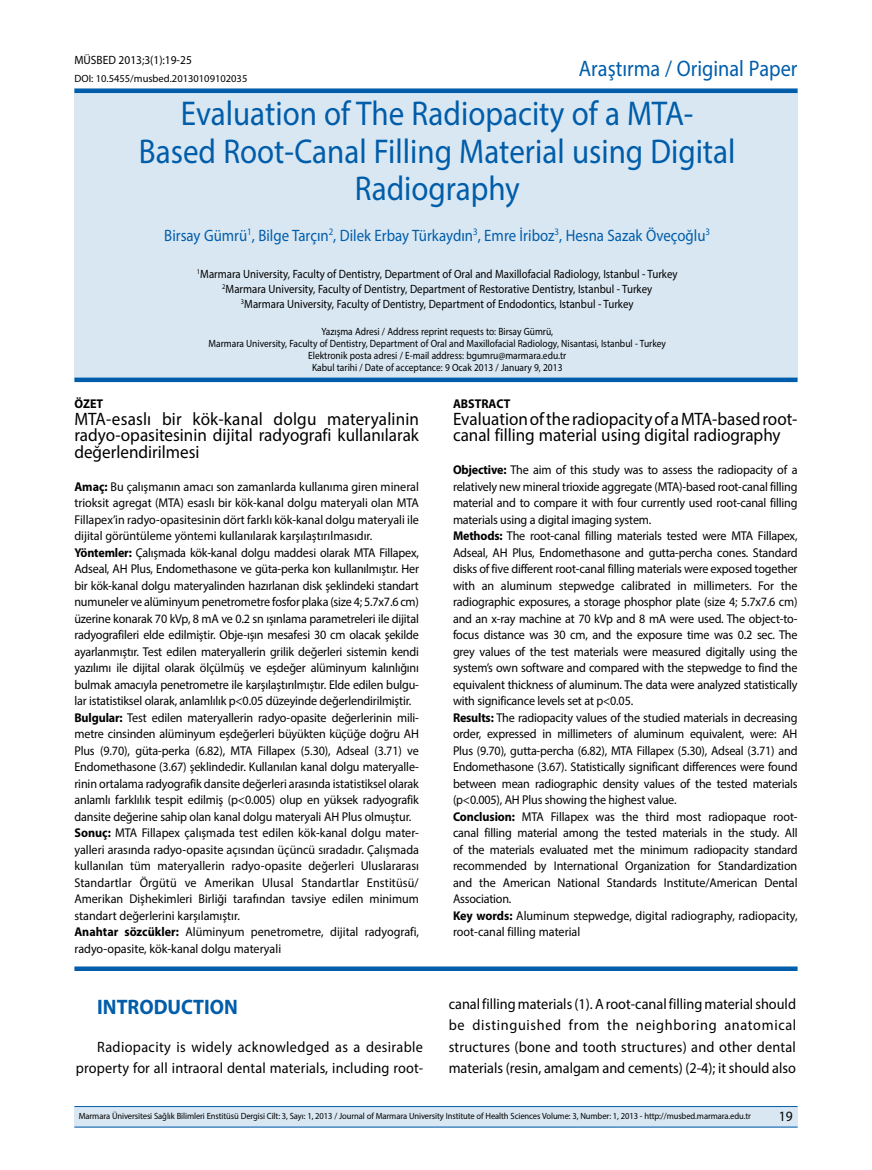
<style>
.page{position:relative;width:872px;height:1170px;background:#fff}
.page>*{position:absolute;margin:0;border:0;box-sizing:border-box;transform-origin:0 0}
.t1{font:34.5px/37.5px "Myriad Pro";color:#005daa;text-align:center;scale:.9 1}
.t2{font:22.5px "Myriad Pro";color:#005daa;scale:.9 1}
.t3{font:700 21px "Myriad Pro";color:#005daa;scale:.95 1}
.t4{font:18px/16.5px "Myriad Pro";color:#000;text-align:justify;scale:.95 1}
.t5{font:16.5px "Myriad Pro";color:#005daa;scale:.9 1}
.t6{font:15px/21.5px "Myriad Pro";letter-spacing:.01em;color:#000;text-align:right;scale:.95 1}
.t7{font:14.25px "Myriad Pro";color:#000;scale:.95 1}
.t8{font:12.75px/16.5px "Myriad Pro";letter-spacing:-.015em;color:#000;scale:.95 1}
.t9{font:700 12.75px "Myriad Pro";color:#000;scale:.95 1}
.t10{font:12px/15px "Myriad Pro";color:#000;text-align:center;scale:.9 1}
.t11{font:12px "Myriad Pro";color:#000;scale:.95 1}
.t12{font:10.5px/12px "Myriad Pro";color:#000;text-align:center;scale:.9 1}
.t13{font:10.5px "Myriad Pro";color:#000}
.t14{font:9px "Myriad Pro";letter-spacing:-.01em;color:#000;scale:.95 1}
.s1{font-weight:700}
</style>
<div class="page">
<div style="left:74px;top:1106px;width:723px;height:21px;background:#d9e7f2"></div>
<hr style="left:74px;top:1126px;width:723px;height:1px;background:#005daa">
<hr style="left:74px;top:1106px;width:723px;height:1px;background:#005daa">
<div style="left:74px;top:88px;width:723px;height:291px;background:#d9e7f2"></div>
<div style="left:74px;top:377px;width:723px;height:5px;background:#005daa"></div>
<svg style="left:74px;top:966px;width:723px;height:4px;background:#1f70b4"></svg>
<div style="left:74px;top:88px;width:723px;height:5px;background:#005daa"></div>
<p class="t11" style="left:74px;top:53px;width:125px">MÜSBED 2013;3(1):19-25</p>
<p class="t13" style="left:74px;top:72px;width:174px">DOI: 10.5455/musbed.20130109102035</p>
<h2 class="t2" style="left:579px;top:55px;width:244px">Araştırma / Original Paper</h2>
<h1 class="t1" style="left:139px;top:94px;width:664px">Evaluation of The Radiopacity of a MTA-<br>Based Root-Canal Filling Material using Digital<br>Radiography</h1>
<p class="t5" style="left:164px;top:225px;width:608px">Birsay Gümrü<sup>1</sup>, Bilge Tarçın<sup>2</sup>, Dilek Erbay Türkaydın<sup>3</sup>, Emre İriboz<sup>3</sup>, Hesna Sazak Öveçoğlu<sup>3</sup></p>
<p class="t10" style="left:197px;top:266px;width:535px"><sup>1</sup>Marmara University, Faculty of Dentistry, Department of Oral and Maxillofacial Radiology, Istanbul - Turkey<br><sup>2</sup>Marmara University, Faculty of Dentistry, Department of Restorative Dentistry, Istanbul - Turkey<br><sup>3</sup>Marmara University, Faculty of Dentistry, Department of Endodontics, Istanbul - Turkey</p>
<p class="t12" style="left:208px;top:325px;width:510px">Yazışma Adresi / Address reprint requests to: Birsay Gümrü,<br>Marmara University, Faculty of Dentistry, Department of Oral and Maxillofacial Radiology, Nisantasi, Istanbul - Turkey Elektronik posta adresi / E-mail address: bgumru@marmara.edu.tr<br>Kabul tarihi / Date of acceptance: 9 Ocak 2013 / January 9, 2013</p>
<p class="t9" style="left:74px;top:395px;width:32px">ÖZET</p>
<h3 class="t4" style="left:74px;top:410px;width:364px">MTA-esaslı bir kök-kanal dolgu materyalinin radyo-opasitesinin dijital radyografi kullanılarak değerlendirilmesi</h3>
<p class="t8" style="left:74px;top:478px;width:364px"><span class="s1">Amaç:</span> Bu çalışmanın amacı son zamanlarda kullanıma giren mineral trioksit agregat (MTA) esaslı bir kök-kanal dolgu materyali olan MTA Fillapex’in radyo-opasitesinin dört farklı kök-kanal dolgu materyali ile dijital görüntüleme yöntemi kullanılarak karşılaştırılmasıdır.<br><span class="s1">Yöntemler:</span> Çalışmada kök-kanal dolgu maddesi olarak MTA Fillapex, Adseal, AH Plus, Endomethasone ve güta-perka kon kullanılmıştır. Her bir kök-kanal dolgu materyalinden hazırlanan disk şeklindeki standart numuneler ve alüminyum penetrometre fosfor plaka (size 4; 5.7x7.6 cm) üzerine konarak 70 kVp, 8 mA ve 0.2 sn ışınlama parametreleri ile dijital radyografileri elde edilmiştir. Obje-ışın mesafesi 30 cm olacak şekilde ayarlanmıştır. Test edilen materyallerin grilik değerleri sistemin kendi yazılımı ile dijital olarak ölçülmüş ve eşdeğer alüminyum kalınlığını bulmak amacıyla penetrometre ile karşılaştırılmıştır. Elde edilen bulgu&shy;lar istatistiksel olarak, anlamlılık p&lt;0.05 düzeyinde değerlendirilmiştir.<br><span class="s1">Bulgular:</span> Test edilen materyallerin radyo-opasite değerlerinin mili&shy;metre cinsinden alüminyum eşdeğerleri büyükten küçüğe doğru AH Plus (9.70), güta-perka (6.82), MTA Fillapex (5.30), Adseal (3.71) ve Endomethasone (3.67) şeklindedir. Kullanılan kanal dolgu materyalle&shy;rinin ortalama radyografik dansite değerleri arasında istatistiksel olarak anlamlı farklılık tespit edilmiş (p&lt;0.005) olup en yüksek radyografik dansite değerine sahip olan kanal dolgu materyali AH Plus olmuştur.<br><span class="s1">Sonuç:</span> MTA Fillapex çalışmada test edilen kök-kanal dolgu mater&shy;yalleri arasında radyo-opasite açısından üçüncü sıradadır. Çalışmada kullanılan tüm materyallerin radyo-opasite değerleri Uluslararası Standartlar Örgütü ve Amerikan Ulusal Standartlar Enstitüsü/ Amerikan Dişhekimleri Birliği tarafından tavsiye edilen minimum standart değerlerini karşılamıştır.<br><span class="s1">Anahtar sözcükler:</span> Alüminyum penetrometre, dijital radyografi, radyo-opasite, kök-kanal dolgu materyali</p>
<h3 class="t3" style="left:97px;top:992px;width:150px">INTRODUCTION</h3>
<p class="t6" style="left:76px;top:1035px;width:367px">Radiopacity is widely acknowledged as a desirable property for all intraoral dental materials, including root-</p>
<p class="t9" style="left:453px;top:395px;width:62px">ABSTRACT</p>
<h3 class="t4" style="left:453px;top:410px;width:364px">Evaluation of the radiopacity of a MTA-based root&shy;canal filling material using digital radiography</h3>
<p class="t8" style="left:453px;top:461px;width:364px"><span class="s1">Objective:</span> The aim of this study was to assess the radiopacity of a relatively new mineral trioxide aggregate (MTA)-based root-canal filling material and to compare it with four currently used root-canal filling materials using a digital imaging system.<br><span class="s1">Methods:</span> The root-canal filling materials tested were MTA Fillapex, Adseal, AH Plus, Endomethasone and gutta-percha cones. Standard disks of five different root-canal filling materials were exposed together with an aluminum stepwedge calibrated in millimeters. For the radiographic exposures, a storage phosphor plate (size 4; 5.7x7.6 cm) and an x-ray machine at 70 kVp and 8 mA were used. The object-to&shy;focus distance was 30 cm, and the exposure time was 0.2 sec. The grey values of the test materials were measured digitally using the system’s own software and compared with the stepwedge to find the equivalent thickness of aluminum. The data were analyzed statistically with significance levels set at p&lt;0.05.<br><span class="s1">Results:</span> The radiopacity values of the studied materials in decreasing order, expressed in millimeters of aluminum equivalent, were: AH Plus (9.70), gutta-percha (6.82), MTA Fillapex (5.30), Adseal (3.71) and Endomethasone (3.67). Statistically significant differences were found between mean radiographic density values of the tested materials (p&lt;0.005), AH Plus showing the highest value.<br><span class="s1">Conclusion:</span> MTA Fillapex was the third most radiopaque root&shy;canal filling material among the tested materials in the study. All of the materials evaluated met the minimum radiopacity standard recommended by International Organization for Standardization and the American National Standards Institute/American Dental Association.<br><span class="s1">Key words:</span> Aluminum stepwedge, digital radiography, radiopacity, root-canal filling material</p>
<p class="t6" style="left:449px;top:992px;width:367px;text-align:justify">canal filling materials (1). A root-canal filling material should be distinguished from the neighboring anatomical structures (bone and tooth structures) and other dental materials (resin, amalgam and cements) (2-4); it should also</p>
<p class="t14" style="left:79px;top:1110px;width:709px">Marmara Üniversitesi Sağlık Bilimleri Enstitüsü Dergisi Cilt: 3, Sayı: 1, 2013 / Journal of Marmara University Institute of Health Sciences Volume: 3, Number: 1, 2013 - http://musbed.marmara.edu.tr</p>
<p class="t7" style="left:778px;top:1107px;width:16px">19</p>
</div>
